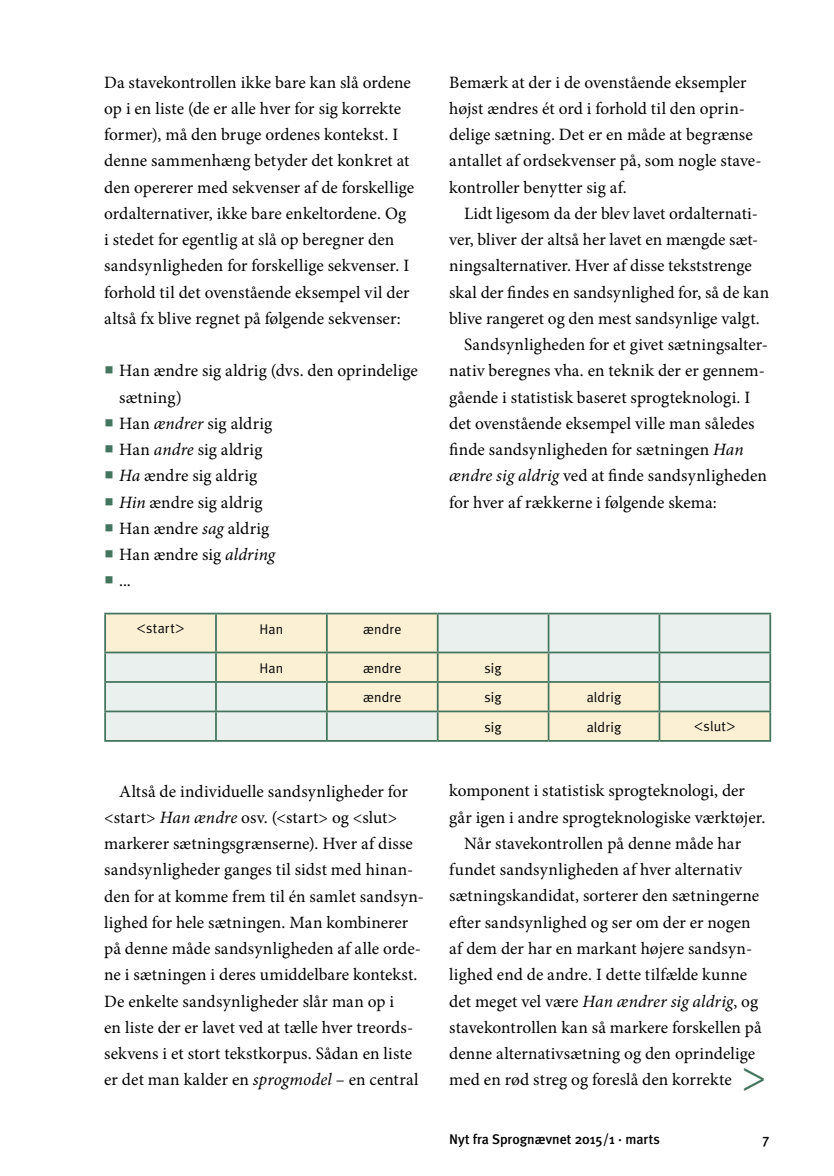
<style>
.page{position:relative;width:834px;height:1176px;background:#fff}
.page>*{position:absolute;margin:0;border:0;box-sizing:border-box;transform-origin:0 0}
.t1{font:45.5px "Minion Pro";color:#43745d}
.t2{font:17.32px/26.2px "Minion Pro";color:#000}
.t3{font:14px "Meta Plus Normal";letter-spacing:.01em;color:#000}
.t4{font:500 14px "Meta Plus";color:#000}
.s1{font-size:24.5px;color:#43745d}
.s2{font-style:italic}
.s3{font-family:"Minion Pro";font-size:17.32px}
</style>
<div class="page">
<svg style="left:106px;top:614px;width:663px;height:126px;background:#f0eede"></svg>
<hr style="left:104px;top:613px;width:112px;height:1px;background:#43745d">
<hr style="left:104px;top:614px;width:2px;height:37px;background:#43745d">
<hr style="left:216px;top:613px;width:111px;height:1px;background:#43745d">
<hr style="left:215px;top:614px;width:2px;height:37px;background:#43745d">
<hr style="left:327px;top:613px;width:110px;height:1px;background:#43745d">
<hr style="left:326px;top:614px;width:1px;height:37px;background:#43745d">
<hr style="left:437px;top:613px;width:111px;height:1px;background:#43745d">
<hr style="left:437px;top:614px;width:1px;height:37px;background:#43745d">
<hr style="left:548px;top:613px;width:111px;height:1px;background:#43745d">
<hr style="left:547px;top:614px;width:2px;height:37px;background:#43745d">
<hr style="left:659px;top:613px;width:112px;height:1px;background:#43745d">
<hr style="left:658px;top:614px;width:2px;height:37px;background:#43745d">
<hr style="left:769px;top:614px;width:2px;height:37px;background:#43745d">
<hr style="left:104px;top:651px;width:112px;height:2px;background:#43745d">
<hr style="left:104px;top:653px;width:2px;height:28px;background:#43745d">
<hr style="left:216px;top:651px;width:111px;height:2px;background:#43745d">
<hr style="left:215px;top:653px;width:2px;height:28px;background:#43745d">
<hr style="left:327px;top:651px;width:110px;height:2px;background:#43745d">
<hr style="left:437px;top:651px;width:111px;height:2px;background:#43745d">
<hr style="left:548px;top:651px;width:111px;height:2px;background:#43745d">
<hr style="left:547px;top:653px;width:2px;height:28px;background:#43745d">
<hr style="left:659px;top:651px;width:112px;height:2px;background:#43745d">
<hr style="left:658px;top:653px;width:2px;height:28px;background:#43745d">
<hr style="left:769px;top:653px;width:2px;height:28px;background:#43745d">
<hr style="left:104px;top:681px;width:112px;height:2px;background:#43745d">
<hr style="left:104px;top:683px;width:2px;height:27px;background:#43745d">
<hr style="left:216px;top:681px;width:111px;height:2px;background:#43745d">
<hr style="left:215px;top:683px;width:2px;height:27px;background:#43745d">
<hr style="left:327px;top:681px;width:110px;height:2px;background:#43745d">
<hr style="left:437px;top:681px;width:111px;height:2px;background:#43745d">
<hr style="left:548px;top:681px;width:111px;height:2px;background:#43745d">
<hr style="left:547px;top:683px;width:2px;height:27px;background:#43745d">
<hr style="left:659px;top:681px;width:112px;height:2px;background:#43745d">
<hr style="left:658px;top:683px;width:2px;height:27px;background:#43745d">
<hr style="left:769px;top:683px;width:2px;height:27px;background:#43745d">
<hr style="left:104px;top:710px;width:112px;height:2px;background:#43745d">
<hr style="left:104px;top:712px;width:2px;height:28px;background:#43745d">
<hr style="left:216px;top:710px;width:111px;height:2px;background:#43745d">
<hr style="left:215px;top:712px;width:2px;height:28px;background:#43745d">
<hr style="left:327px;top:710px;width:110px;height:2px;background:#43745d">
<svg style="left:326px;top:653px;width:1px;height:87px"></svg>
<hr style="left:437px;top:710px;width:111px;height:2px;background:#43745d">
<svg style="left:437px;top:653px;width:1px;height:87px"></svg>
<hr style="left:548px;top:710px;width:111px;height:2px;background:#43745d">
<hr style="left:547px;top:712px;width:2px;height:28px;background:#43745d">
<hr style="left:659px;top:710px;width:112px;height:2px;background:#43745d">
<hr style="left:658px;top:712px;width:2px;height:28px;background:#43745d">
<hr style="left:769px;top:712px;width:2px;height:28px;background:#43745d">
<hr style="left:104px;top:740px;width:112px;height:2px;background:#43745d">
<hr style="left:216px;top:740px;width:111px;height:2px;background:#43745d">
<hr style="left:327px;top:740px;width:110px;height:2px;background:#43745d">
<hr style="left:437px;top:740px;width:111px;height:2px;background:#43745d">
<hr style="left:548px;top:740px;width:111px;height:2px;background:#43745d">
<hr style="left:659px;top:740px;width:112px;height:2px;background:#43745d">
<p class="t2" style="left:104px;top:69px;width:311px">Da stavekontrollen ikke bare kan slå ordene op i en liste (de er alle hver for sig korrekte former), må den bruge ordenes kontekst. I denne sammenhæng betyder det konkret at den opererer med sekvenser af de forskellige ordalternativer, ikke bare enkeltordene. Og i stedet for egentlig at slå op beregner den sandsynligheden for forskellige sekvenser. I forhold til det ovenstående eksempel vil der altså fx blive regnet på følgende sekvenser:</p>
<p class="t2" style="left:119px;top:358px;width:300px;text-indent:-15px"><span class="s1">■</span> Han ændre sig aldrig (dvs. den oprindelige sætning)</p>
<p class="t2" style="left:104px;top:410px;width:169px"><span class="s1">■</span> Han <span class="s2">ændrer</span> sig aldrig</p>
<p class="t2" style="left:104px;top:436px;width:160px"><span class="s1">■</span> Han <span class="s2">andre</span> sig aldrig</p>
<p class="t2" style="left:104px;top:463px;width:154px"><span class="s1">■</span> <span class="s2">Ha</span> ændre sig aldrig</p>
<p class="t2" style="left:104px;top:489px;width:160px"><span class="s1">■</span> <span class="s2">Hin</span> ændre sig aldrig</p>
<p class="t2" style="left:104px;top:515px;width:167px"><span class="s1">■</span> Han ændre <span class="s2">sag</span> aldrig</p>
<p class="t2" style="left:104px;top:541px;width:172px"><span class="s1">■</span> Han ændre sig <span class="s2">aldring</span></p>
<p class="t2" style="left:104px;top:568px;width:28px"><span class="s1">■</span> ...</p>
<p class="t2" style="left:449px;top:69px;width:314px">Bemærk at der i de ovenstående eksempler højst ændres ét ord i forhold til den oprin&shy;delige sætning. Det er en måde at begrænse antallet af ordsekvenser på, som nogle stave&shy;kontroller benytter sig af.</p>
<p class="t2" style="left:464px;top:200px;width:295px">Lidt ligesom da der blev lavet ordalternati-</p>
<p class="t2" style="left:449px;top:226px;width:310px">ver, bliver der altså her lavet en mængde sæt-</p>
<p class="t2" style="left:449px;top:253px;width:304px">ningsalternativer. Hver af disse tekststrenge</p>
<p class="t2" style="left:449px;top:279px;width:321px">skal der findes en sandsynlighed for, så de kan</p>
<p class="t2" style="left:449px;top:305px;width:312px">blive rangeret og den mest sandsynlige valgt.</p>
<p class="t2" style="left:464px;top:331px;width:305px">Sandsynligheden for et givet sætningsalter-</p>
<p class="t2" style="left:449px;top:358px;width:317px">nativ beregnes vha. en teknik der er gennem-</p>
<p class="t2" style="left:449px;top:384px;width:302px">gående i statistisk baseret sprogteknologi. I</p>
<p class="t2" style="left:449px;top:410px;width:307px">det ovenstående eksempel ville man således</p>
<p class="t2" style="left:449px;top:436px;width:296px">finde sandsynligheden for sætningen <span class="s2">Han</span></p>
<p class="t2" style="left:449px;top:463px;width:319px"><span class="s2">ændre sig aldrig</span> ved at finde sandsynligheden</p>
<p class="t2" style="left:449px;top:489px;width:269px">for hver af rækkerne i følgende skema:</p>
<p class="t3" style="left:136px;top:620px;width:50px"><span class="s3">&lt;</span>start<span class="s3">&gt;</span></p>
<p class="t3" style="left:259px;top:621px;width:25px">Han</p>
<p class="t3" style="left:363px;top:621px;width:40px">ændre</p>
<p class="t3" style="left:259px;top:660px;width:25px">Han</p>
<p class="t3" style="left:363px;top:660px;width:40px">ændre</p>
<p class="t3" style="left:484px;top:660px;width:19px">sig</p>
<p class="t3" style="left:363px;top:689px;width:40px">ændre</p>
<p class="t3" style="left:484px;top:689px;width:19px">sig</p>
<p class="t3" style="left:586px;top:689px;width:36px">aldrig</p>
<p class="t3" style="left:484px;top:719px;width:19px">sig</p>
<p class="t3" style="left:586px;top:719px;width:36px">aldrig</p>
<p class="t3" style="left:693px;top:718px;width:43px"><span class="s3">&lt;</span>slut<span class="s3">&gt;</span></p>
<p class="t2" style="left:104px;top:778px;width:321px;text-indent:15px">Altså de individuelle sandsynligheder for &lt;start&gt; <span class="s2">Han ændre</span> osv. (&lt;start&gt; og &lt;slut&gt; markerer sætningsgrænserne). Hver af disse sandsynligheder ganges til sidst med hinan&shy;den for at komme frem til én samlet sandsyn&shy;lighed for hele sætningen. Man kombinerer på denne måde sandsynligheden af alle orde&shy;ne i sætningen i deres umiddelbare kontekst.<br>De enkelte sandsynligheder slår man op i<br>en liste der er lavet ved at tælle hver treords&shy;sekvens i et stort tekstkorpus. Sådan en liste er det man kalder en <span class="s2">sprogmodel</span> – en central</p>
<p class="t2" style="left:449px;top:778px;width:297px">komponent i statistisk sprogteknologi, der</p>
<p class="t2" style="left:449px;top:804px;width:318px">går igen i andre sprogteknologiske værktøjer.</p>
<p class="t2" style="left:464px;top:830px;width:278px">Når stavekontrollen på denne måde har</p>
<p class="t2" style="left:449px;top:856px;width:294px">fundet sandsynligheden af hver alternativ</p>
<p class="t2" style="left:449px;top:883px;width:311px">sætningskandidat, sorterer den sætningerne</p>
<p class="t2" style="left:449px;top:909px;width:303px">efter sandsynlighed og ser om der er nogen</p>
<p class="t2" style="left:449px;top:935px;width:304px">af dem der har en markant højere sandsyn-</p>
<p class="t2" style="left:449px;top:961px;width:299px">lighed end de andre. I dette tilfælde kunne</p>
<p class="t2" style="left:449px;top:988px;width:310px">det meget vel være <span class="s2">Han ændrer sig aldrig</span>, og</p>
<p class="t2" style="left:449px;top:1014px;width:314px">stavekontrollen kan så markere forskellen på</p>
<p class="t2" style="left:449px;top:1040px;width:307px">denne alternativsætning og den oprindelige</p>
<p class="t2" style="left:449px;top:1066px;width:284px">med en rød streg og foreslå den korrekte</p>
<h1 class="t1" style="left:741px;top:1046px;width:27px">&gt;</h1>
<p class="t4" style="left:449px;top:1131px;width:212px">Nyt fra Sprognævnet 2015/1 · marts</p>
<p class="t4" style="left:762px;top:1131px;width:8px">7</p>
</div>
